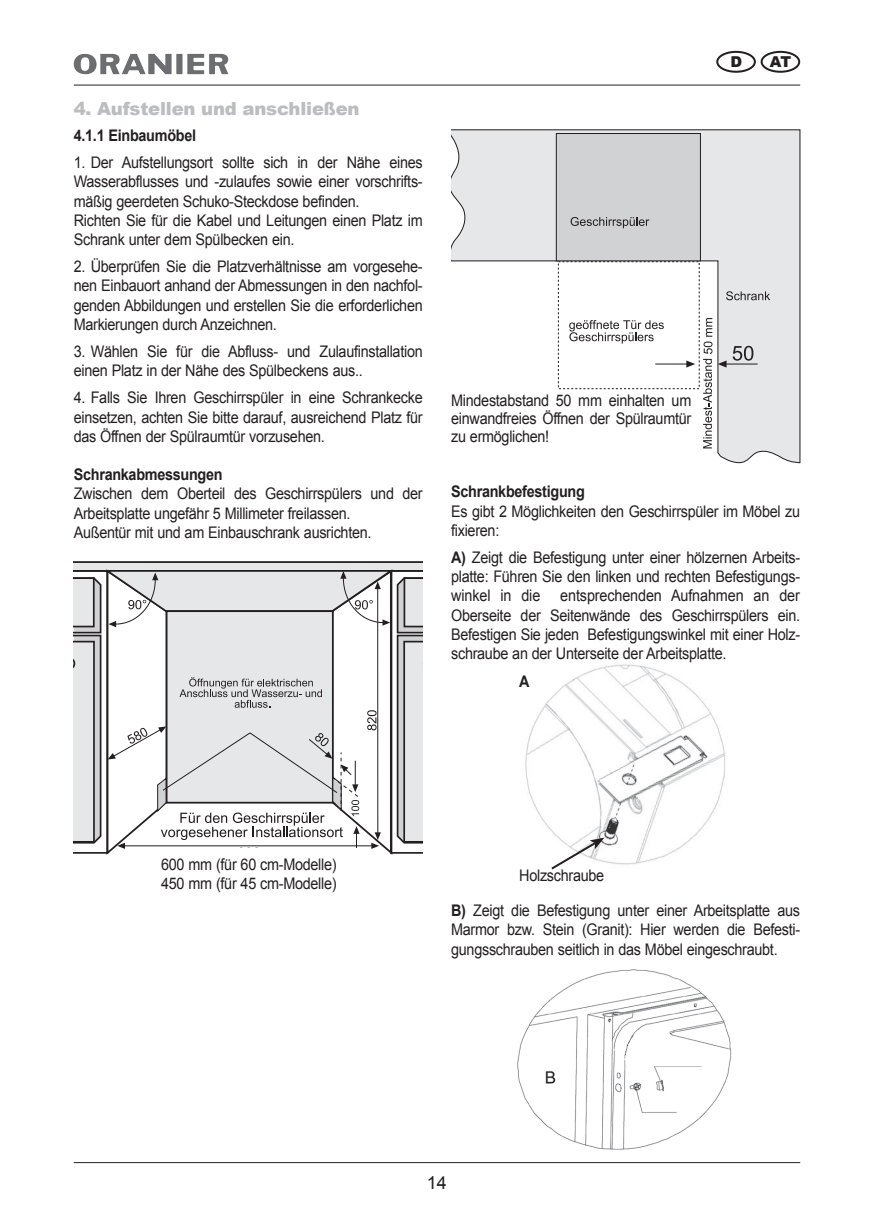
<style>
.page{position:relative;width:874px;height:1225px;background:#fff}
.page>*{position:absolute;margin:0;border:0;box-sizing:border-box;transform-origin:0 0}
.t1{font:900 18px "Arial";letter-spacing:-.01em;color:#bcbdc0}
.t2{font:18px "Arial";color:#231f20}
.t3{font:16px/19.2px "Arial";letter-spacing:-.02em;color:#231f20;scale:.9 1}
.t4{font:700 16px "Arial";letter-spacing:-.02em;color:#231f20;scale:.9 1}
.t5{font:900 15px "Arial";color:#231f20}
.s1{font-weight:700}
</style>
<div class="page">
<img style="left:126px;top:54px;width:46px;height:20px">
<hr style="left:74px;top:85px;width:725px;height:1px;background:#231f20">
<hr style="left:74px;top:1162px;width:725px;height:1px;background:#231f20">
<div style="left:760px;top:51px;width:39px;height:22px;border:2px solid #231f20;border-radius:50%"></div>
<div style="left:716px;top:51px;width:39px;height:22px;border:2px solid #231f20;border-radius:50%"></div>
<svg style="left:74px;top:561px;width:349px;height:294px"></svg>
<div style="left:129px;top:848px;width:240px;height:49px;background:#fff"></div>
<svg style="left:451px;top:129px;width:348px;height:334px"></svg>
<div style="left:555px;top:133px;width:145px;height:128px;background:#d1d2d4;border:1px solid #231f20"></div>
<div style="left:557px;top:261px;width:142px;height:128px;background:#fff"></div>
<hr style="left:655px;top:363px;width:31px;height:1px;background:#231f20">
<svg style="left:686px;top:360px;width:8px;height:7px"></svg>
<hr style="left:725px;top:363px;width:32px;height:1px;background:#231f20">
<svg style="left:569px;top:320px;width:94px;height:23px"></svg>
<svg style="left:570px;top:217px;width:79px;height:11px"></svg>
<svg style="left:725px;top:291px;width:44px;height:9px"></svg>
<svg style="left:702px;top:318px;width:24px;height:130px"></svg>
<svg style="left:732px;top:346px;width:21px;height:15px"></svg>
<img style="left:525px;top:664px;width:201px;height:201px">
<svg style="left:549px;top:837px;width:55px;height:33px"></svg>
<img style="left:517px;top:969px;width:215px;height:181px">
<p class="t1" style="left:74px;top:95px;width:287px">4. Aufstellen und anschließen</p>
<p class="t4" style="left:74px;top:125px;width:137px">4.1.1 Einbaumöbel</p>
<p class="t3" style="left:74px;top:153px;width:389px">1. Der Aufstellungsort sollte sich in der Nähe eines Wasserabflusses und -zulaufes sowie einer vorschrifts&shy;mäßig geerdeten Schuko-Steckdose befinden.<br>Richten Sie für die Kabel und Leitungen einen Platz im Schrank unter dem Spülbecken ein.</p>
<p class="t3" style="left:74px;top:257px;width:389px;text-align:justify">2. Überprüfen Sie die Platzverhältnisse am vorgesehe&shy;nen Einbauort anhand der Abmessungen in den nachfol&shy;genden Abbildungen und erstellen Sie die erforderlichen Markierungen durch Anzeichnen.</p>
<p class="t3" style="left:74px;top:342px;width:389px">3. Wählen Sie für die Abfluss- und Zulaufinstallation einen Platz in der Nähe des Spülbeckens aus..</p>
<p class="t3" style="left:74px;top:388px;width:389px;text-align:justify">4. Falls Sie Ihren Geschirrspüler in eine Schrankecke einsetzen, achten Sie bitte darauf, ausreichend Platz für das Öffnen der Spülraumtür vorzusehen.</p>
<p class="t4" style="left:74px;top:464px;width:167px">Schrankabmessungen</p>
<p class="t3" style="left:74px;top:484px;width:389px">Zwischen dem Oberteil des Geschirrspülers und der<br>Arbeitsplatte ungefähr 5 Millimeter freilassen.<br>Außentür mit und am Einbauschrank ausrichten.</p>
<p class="t5" style="left:730px;top:51px;width:13px">D</p>
<p class="t5" style="left:769px;top:51px;width:23px">AT</p>
<p class="t3" style="left:451px;top:391px;width:268px;line-height:18px;text-align:justify">Mindestabstand 50 mm einhalten um einwandfreies Öffnen der Spülraumtür zu ermöglichen!</p>
<p class="t4" style="left:451px;top:481px;width:150px">Schrankbefestigung</p>
<p class="t3" style="left:451px;top:501px;width:389px">Es gibt 2 Möglichkeiten den Geschirrspüler im Möbel zu fixieren:</p>
<p class="t3" style="left:451px;top:548px;width:389px;text-align:justify"><span class="s1">A)</span> Zeigt die Befestigung unter einer hölzernen Arbeits&shy;platte: Führen Sie den linken und rechten Befestigungs&shy;winkel in die entsprechenden Aufnahmen an der Oberseite der Seitenwände des Geschirrspülers ein.<br>Befestigen Sie jeden Befestigungswinkel mit einer Holz&shy;schraube an der Unterseite der Arbeitsplatte.</p>
<p class="t4" style="left:519px;top:670px;width:13px">A</p>
<p class="t3" style="left:161px;top:855px;width:196px">600 mm (für 60 cm-Modelle)<br>450 mm (für 45 cm-Modelle)</p>
<p class="t3" style="left:519px;top:865px;width:96px">Holzschraube</p>
<p class="t3" style="left:451px;top:901px;width:389px;text-align:justify"><span class="s1">B)</span> Zeigt die Befestigung unter einer Arbeitsplatte aus Marmor bzw. Stein (Granit): Hier werden die Befesti&shy;gungsschrauben seitlich in das Möbel eingeschraubt.</p>
<p class="t2" style="left:427px;top:1171px;width:22px">14</p>
</div>
